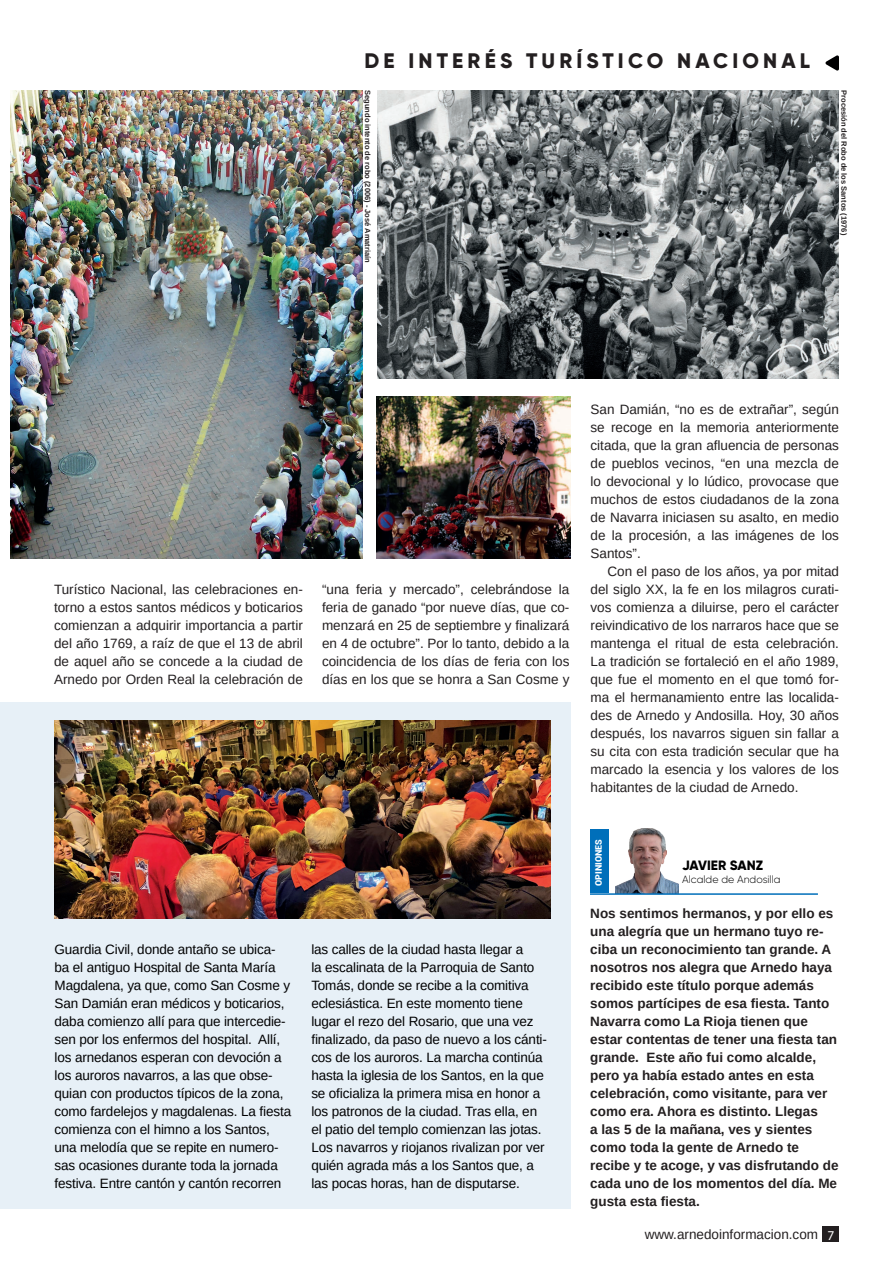
<style>
.page{position:relative;width:893px;height:1263px;background:#fff}
.page>*{position:absolute;margin:0;border:0;box-sizing:border-box;transform-origin:0 0}
.t1{font:800 21px "Gilroy";letter-spacing:.2em;color:#231f20}
.t2{font:13.5px/18px "Arimo";color:#231f20;text-align:justify}
.t3{font:13.5px/18px "Arimo";letter-spacing:-.01em;color:#000001}
.t4{font:700 13.5px/18px "Arimo";color:#231f20}
.t5{font:800 13.5px "Gilroy";color:#000001}
.t6{font:300 10.5px "Gilroy";color:#000001}
.t7{font:900 9px "Roboto";color:#fff}
.t8{font:700 7.5px "Arimo";color:#231f20}
.s1{font-family:"Myriad Pro";color:#fff}
</style>
<div class="page">
<div style="left:823px;top:1227px;width:16px;height:15px;background:#231f20"></div>
<div style="left:0;top:702px;width:571px;height:507px;background:#e7f0f7"></div>
<div style="left:590px;top:829px;width:19px;height:64px;background:#006fba"></div>
<img style="left:615px;top:828px;width:63px;height:65px">
<hr style="left:590px;top:893px;width:228px;height:2px;background:#006fba">
<svg style="left:825px;top:55px;width:14px;height:16px"></svg>
<img style="left:377px;top:90px;width:462px;height:288px">
<img style="left:11px;top:90px;width:351px;height:468px">
<img style="left:377px;top:396px;width:194px;height:162px">
<img style="left:55px;top:720px;width:495px;height:198px">
<h1 class="t1" style="left:365px;top:47px;width:447px">DE INTERÉS TURÍSTICO NACIONAL</h1>
<p class="t8" style="left:373px;top:90px;width:174px;rotate:90deg">Segundo intento de robo (2006) - José Amatriaín</p>
<p class="t8" style="left:849px;top:90px;width:147px;rotate:90deg">Procesión del Robo de los Santos (1976)</p>
<p class="t2" style="left:54px;top:580px;width:250px">Turístico Nacional, las celebraciones en&shy;torno a estos santos médicos y boticarios comienzan a adquirir importancia a partir del año 1769, a raíz de que el 13 de abril de aquel año se concede a la ciudad de Arnedo por Orden Real la celebración de</p>
<p class="t2" style="left:322px;top:580px;width:249px">“una feria y mercado”, celebrándose la feria de ganado “por nueve días, que co&shy;menzará en 25 de septiembre y finalizará en 4 de octubre”. Por lo tanto, debido a la coincidencia de los días de feria con los días en los que se honra a San Cosme y</p>
<p class="t2" style="left:590px;top:400px;width:250px">San Damián, “no es de extrañar”, según se recoge en la memoria anteriormente citada, que la gran afluencia de personas de pueblos vecinos, “en una mezcla de lo devocional y lo lúdico, provocase que muchos de estos ciudadanos de la zona de Navarra iniciasen su asalto, en medio de la procesión, a las imágenes de los Santos”.</p>
<p class="t2" style="left:590px;top:562px;width:250px;text-indent:17px">Con el paso de los años, ya por mitad del siglo XX, la fe en los milagros curati&shy;vos comienza a diluirse, pero el carácter reivindicativo de los narraros hace que se mantenga el ritual de esta celebración.<br>La tradición se fortaleció en el año 1989, que fue el momento en el que tomó for&shy;ma el hermanamiento entre las localida&shy;des de Arnedo y Andosilla. Hoy, 30 años después, los navarros siguen sin fallar a su cita con esta tradición secular que ha marcado la esencia y los valores de los habitantes de la ciudad de Arnedo.</p>
<p class="t3" style="left:55px;top:940px;width:238px">Guardia Civil, donde antaño se ubica&shy;ba el antiguo Hospital de Santa María Magdalena, ya que, como San Cosme y San Damián eran médicos y boticarios, daba comienzo allí para que intercedie&shy;sen por los enfermos del hospital. Allí, los arnedanos esperan con devoción a los auroros navarros, a las que obse&shy;quian con productos típicos de la zona, como fardelejos y magdalenas. La fiesta comienza con el himno a los Santos, una melodía que se repite en numero&shy;sas ocasiones durante toda la jornada festiva. Entre cantón y cantón recorren</p>
<p class="t3" style="left:311px;top:940px;width:237px">las calles de la ciudad hasta llegar a<br>la escalinata de la Parroquia de Santo Tomás, donde se recibe a la comitiva eclesiástica. En este momento tiene lugar el rezo del Rosario, que una vez finalizado, da paso de nuevo a los cánti&shy;cos de los auroros. La marcha continúa hasta la iglesia de los Santos, en la que se oficializa la primera misa en honor a los patronos de la ciudad. Tras ella, en el patio del templo comienzan las jotas.<br>Los navarros y riojanos rivalizan por ver quién agrada más a los Santos que, a las pocas horas, han de disputarse.</p>
<p class="t7" style="left:592px;top:886px;width:48px;rotate:-90deg">OPINIONES</p>
<p class="t5" style="left:682px;top:857px;width:82px">JAVIER SANZ</p>
<p class="t6" style="left:682px;top:873px;width:100px">Alcalde de Andosilla</p>
<p class="t4" style="left:590px;top:905px;width:250px">Nos sentimos hermanos, y por ello es una alegría que un hermano tuyo re&shy;ciba un reconocimiento tan grande. A nosotros nos alegra que Arnedo haya recibido este título porque además somos partícipes de esa fiesta. Tanto Navarra como La Rioja tienen que estar contentas de tener una fiesta tan grande. Este año fui como alcalde, pero ya había estado antes en esta celebración, como visitante, para ver como era. Ahora es distinto. Llegas<br>a las 5 de la mañana, ves y sientes como toda la gente de Arnedo te recibe y te acoge, y vas disfrutando de cada uno de los momentos del día. Me gusta esta fiesta.</p>
<p class="t2" style="left:645px;top:1225px;width:191px">www.arnedoinformacion.com <span class="s1">7</span></p>
</div>
